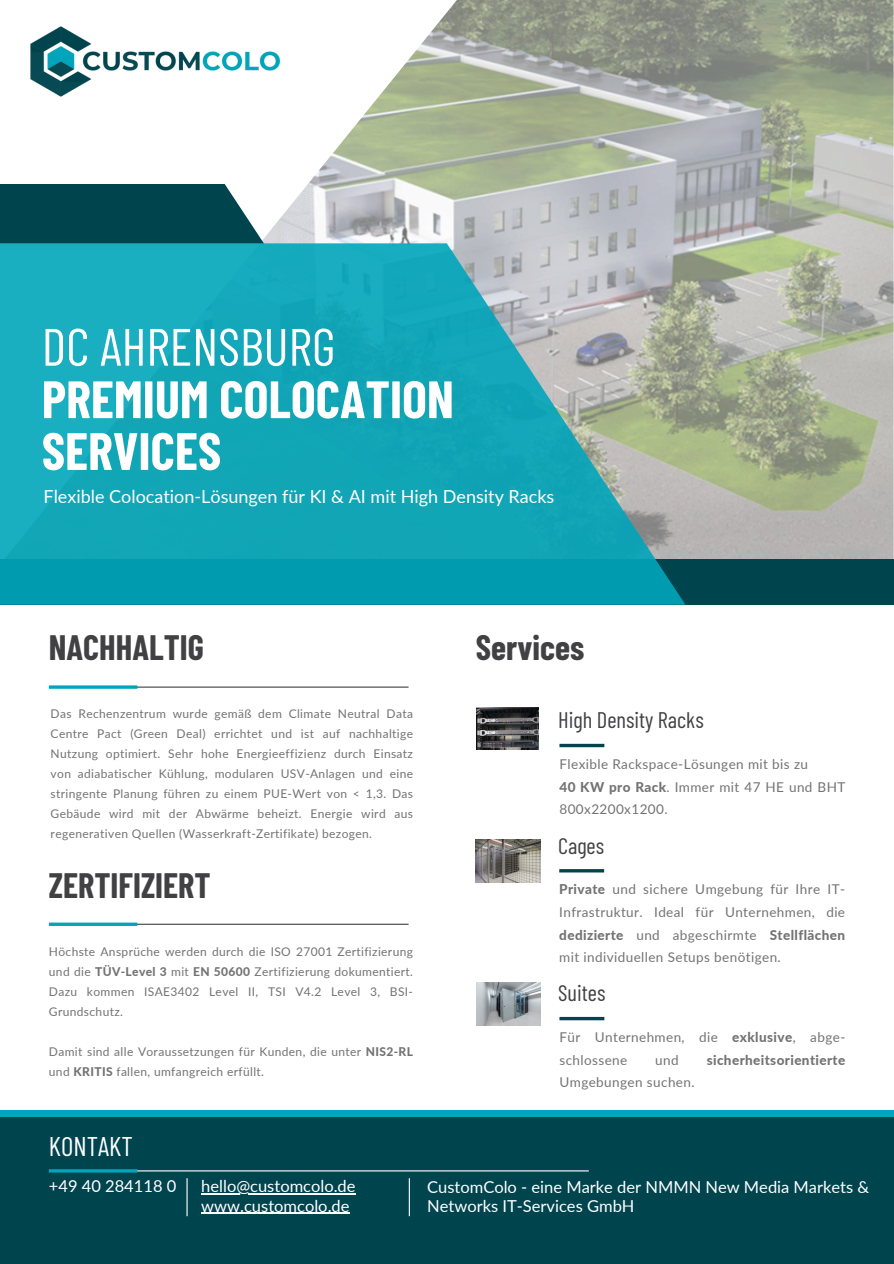
<style>
.page{position:relative;width:894px;height:1264px;background:#fff}
.page>*{position:absolute;margin:0;border:0;box-sizing:border-box;transform-origin:0 0}
.t1{font:700 52.5px/51.8px "Barlow Condensed";color:#fff}
.t2{font:52.5px "Barlow Condensed";color:#fff}
.t3{font:700 34.5px "Barlow Condensed";color:#414042}
.t4{font:27px "Barlow Condensed";color:#fff}
.t5{font:22.5px "Barlow Condensed";color:#414042}
.t6{font:18px "Lato";color:#fff}
.t7{font:16.5px "Lato";color:#fff}
.t8{font:13.5px/22.5px "Lato";letter-spacing:.03em;color:#737373}
.t9{font:800 13.5px "Lato";letter-spacing:.03em;color:#737373}
.t10{font:12px/20px "Lato";letter-spacing:.03em;color:#737373;text-align:justify}
.s1{font-weight:800}
</style>
<div class="page">
<img style="left:264px;top:0;width:629px;height:558px">
<svg style="left:0;top:184px;width:264px;height:59px;background:#12515a"></svg>
<div style="left:0;top:558px;width:893px;height:46px;background:#00444e"></div>
<svg style="left:0;top:243px;width:684px;height:361px;background:#2da8b6"></svg>
<div style="left:0;top:1113px;width:893px;height:150px;background:#00444e"></div>
<div style="left:0;top:1109px;width:893px;height:7px;background:#01a5bb"></div>
<hr style="left:51px;top:686px;width:357px;height:1px;background:#414042">
<hr style="left:51px;top:923px;width:357px;height:1px;background:#414042">
<hr style="left:49px;top:685px;width:88px;height:3px;background:#01a5bb">
<svg style="left:49px;top:922px;width:88px;height:4px"></svg>
<svg style="left:559px;top:743px;width:45px;height:4px"></svg>
<hr style="left:559px;top:869px;width:45px;height:3px;background:#00444e">
<svg style="left:559px;top:1016px;width:45px;height:4px"></svg>
<hr style="left:51px;top:1170px;width:537px;height:1px;background:#fff">
<hr style="left:49px;top:1169px;width:88px;height:3px;background:#01a5bb">
<hr style="left:201px;top:1193px;width:154px;height:1px;background:#fff">
<hr style="left:186px;top:1178px;width:1px;height:38px;background:#fff">
<hr style="left:408px;top:1178px;width:2px;height:38px;background:#fff">
<img style="left:30px;top:21px;width:256px;height:81px">
<img style="left:476px;top:707px;width:62px;height:42px">
<img style="left:476px;top:839px;width:64px;height:43px">
<img style="left:476px;top:982px;width:64px;height:43px">
<hr style="left:201px;top:1212px;width:148px;height:1px;background:#fff">
<p class="t2" style="left:42px;top:313px;width:295px">DC AHRENSBURG</p>
<h3 class="t1" style="left:42px;top:371px;width:413px">PREMIUM COLOCATION<br>SERVICES</h3>
<h4 class="t6" style="left:44px;top:485px;width:512px">Flexible Colocation-Lösungen für KI &amp; AI mit High Density Racks</h4>
<p class="t3" style="left:49px;top:626px;width:156px">NACHHALTIG</p>
<p class="t3" style="left:476px;top:626px;width:110px">Services</p>
<h6 class="t10" style="left:51px;top:703px;width:364px">Das Rechenzentrum wurde gemäß dem Climate Neutral Data Centre Pact (Green Deal) errichtet und ist auf nachhaltige Nutzung optimiert. Sehr hohe Energieeffizienz durch Einsatz von adiabatischer Kühlung, modularen USV-Anlagen und eine stringente Planung führen zu einem PUE-Wert von &lt; 1,3. Das Gebäude wird mit der Abwärme beheizt. Energie wird aus regenerativen Quellen (Wasserkraft-Zertifikate) bezogen.</h6>
<p class="t5" style="left:558px;top:705px;width:147px">High Density Racks</p>
<p class="t8" style="left:559px;top:752px;width:250px">Flexible Rackspace-Lösungen mit bis zu</p>
<p class="t8" style="left:559px;top:775px;width:287px"><span class="s1">40 KW pro Rack</span>. Immer mit 47 HE und BHT<br>800x2200x1200.</p>
<h6 class="t5" style="left:558px;top:831px;width:48px">Cages</h6>
<p class="t8" style="left:559px;top:878px;width:287px;text-align:justify"><span class="s1">Private</span> und sichere Umgebung für Ihre IT-Infrastruktur. Ideal für Unternehmen, die <span class="s1">dedizierte</span> und abgeschirmte <span class="s1">Stellflächen </span>mit individuellen Setups benötigen.</p>
<p class="t5" style="left:558px;top:978px;width:49px">Suites</p>
<h6 class="t8" style="left:559px;top:1025px;width:287px">Für Unternehmen, die <span class="s1">exklusive</span>, abge&shy;schlossene</h6>
<p class="t3" style="left:49px;top:863px;width:163px">ZERTIFIZIERT</p>
<p class="t10" style="left:49px;top:941px;width:365px">Höchste Ansprüche werden durch die ISO 27001 Zertifizierung und die <span class="s1">TÜV-Level 3</span> mit <span class="s1">EN 50600</span> Zertifizierung dokumentiert.<br>Dazu kommen ISAE3402 Level II, TSI V4.2 Level 3, BSI-Grundschutz.</p>
<h5 class="t10" style="left:49px;top:1041px;width:365px">Damit sind alle Voraussetzungen für Kunden, die unter <span class="s1">NIS2-RL </span>und <span class="s1">KRITIS</span> fallen, umfangreich erfüllt.</h5>
<h6 class="t8" style="left:655px;top:1048px;width:25px">und</h6>
<h6 class="t9" style="left:706px;top:1051px;width:140px">sicherheitsorientierte</h6>
<h6 class="t8" style="left:559px;top:1070px;width:137px">Umgebungen suchen.</h6>
<p class="t4" style="left:49px;top:1128px;width:85px">KONTAKT</p>
<p class="t7" style="left:49px;top:1175px;width:129px">+49 40 284118 0</p>
<p class="t7" style="left:201px;top:1175px;width:156px">hello@customcolo.de</p>
<p class="t7" style="left:427px;top:1176px;width:443px">CustomColo - eine Marke der NMMN New Media Markets &amp;</p>
<p class="t7" style="left:201px;top:1195px;width:150px">www.customcolo.de</p>
<p class="t7" style="left:427px;top:1195px;width:209px">Networks IT-Services GmbH</p>
</div>
